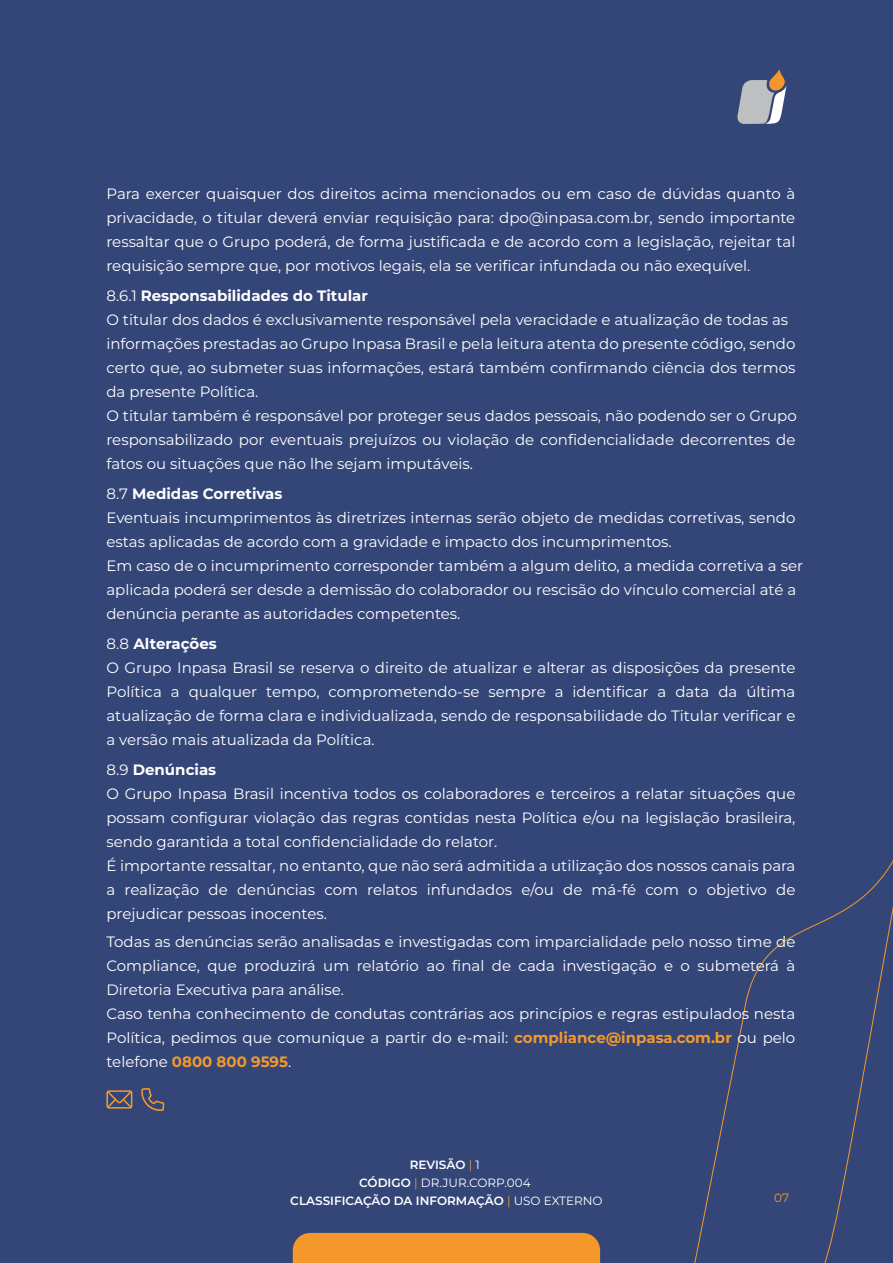
<style>
.page{position:relative;width:893px;height:1263px;background:#334677}
.page>*{position:absolute;margin:0;border:0;box-sizing:border-box;transform-origin:0 0}
.t1{font:15px/24px "Montserrat";color:#fff}
.t2{font:600 12px/18px "Montserrat";color:#fff;text-align:center}
.t3{font:12px "Montserrat";color:#f4982c}
.s1{font-weight:700}
.s2{font-weight:700;color:#f4982c}
.s3{font-weight:400;color:#f4982c}
.s4{font-weight:400}
</style>
<div class="page">
<svg style="left:694px;top:860px;width:199px;height:403px"></svg>
<div style="left:293px;top:1233px;width:307px;height:30px;background:#f4982c"></div>
<svg style="left:737px;top:69px;width:49px;height:55px"></svg>
<svg style="left:106px;top:1090px;width:26px;height:18px"></svg>
<svg style="left:141px;top:1088px;width:23px;height:23px"></svg>
<p class="t1" style="left:106px;top:181px;width:690px;text-align:justify">Para exercer quaisquer dos direitos acima mencionados ou em caso de dúvidas quanto à privacidade, o titular deverá enviar requisição para: dpo@inpasa.com.br, sendo importante ressaltar que o Grupo poderá, de forma justificada e de acordo com a legislação, rejeitar tal requisição sempre que, por motivos legais, ela se verificar infundada ou não exequível.</p>
<p class="t1" style="left:106px;top:283px;width:692px">8.6.1 <span class="s1">Responsabilidades do Titular<br></span>O titular dos dados é exclusivamente responsável pela veracidade e atualização de todas as informações prestadas ao Grupo Inpasa Brasil e pela leitura atenta do presente código, sendo certo que, ao submeter suas informações, estará também confirmando ciência dos termos da presente Política.<br>O titular também é responsável por proteger seus dados pessoais, não podendo ser o Grupo responsabilizado por eventuais prejuízos ou violação de confidencialidade decorrentes de fatos ou situações que não lhe sejam imputáveis.</p>
<p class="t1" style="left:106px;top:481px;width:698px">8.7 <span class="s1">Medidas Corretivas<br></span>Eventuais incumprimentos às diretrizes internas serão objeto de medidas corretivas, sendo estas aplicadas de acordo com a gravidade e impacto dos incumprimentos.<br>Em caso de o incumprimento corresponder também a algum delito, a medida corretiva a ser aplicada poderá ser desde a demissão do colaborador ou rescisão do vínculo comercial até a denúncia perante as autoridades competentes.</p>
<p class="t1" style="left:106px;top:631px;width:690px">8.8 <span class="s1">Alterações<br></span>O Grupo Inpasa Brasil se reserva o direito de atualizar e alterar as disposições da presente Política a qualquer tempo, comprometendo-se sempre a identificar a data da última atualização de forma clara e individualizada, sendo de responsabilidade do Titular verificar e a versão mais atualizada da Política.</p>
<p class="t1" style="left:106px;top:757px;width:690px">8.9 <span class="s1">Denúncias<br></span>O Grupo Inpasa Brasil incentiva todos os colaboradores e terceiros a relatar situações que possam configurar violação das regras contidas nesta Política e/ou na legislação brasileira, sendo garantida a total confidencialidade do relator.<br>É importante ressaltar, no entanto, que não será admitida a utilização dos nossos canais para a realização de denúncias com relatos infundados e/ou de má-fé com o objetivo de prejudicar pessoas inocentes.</p>
<p class="t1" style="left:106px;top:929px;width:690px">Todas as denúncias serão analisadas e investigadas com imparcialidade pelo nosso time de Compliance, que produzirá um relatório ao final de cada investigação e o submeterá à Diretoria Executiva para análise.<br>Caso tenha conhecimento de condutas contrárias aos princípios e regras estipulados nesta Política, pedimos que comunique a partir do e-mail: <span class="s2">compliance@inpasa.com.br</span> ou pelo telefone <span class="s2">0800 800 9595</span>.</p>
<p class="t2" style="left:290px;top:1155px;width:314px">REVISÃO <span class="s3">|</span> <span class="s4">1<br></span>CÓDIGO <span class="s3">|</span> <span class="s4">DR.JUR.CORP.004<br></span>CLASSIFICAÇÃO DA INFORMAÇÃO <span class="s3">|</span> <span class="s4">USO EXTERNO</span></p>
<p class="t3" style="left:774px;top:1190px;width:16px">07</p>
</div>
